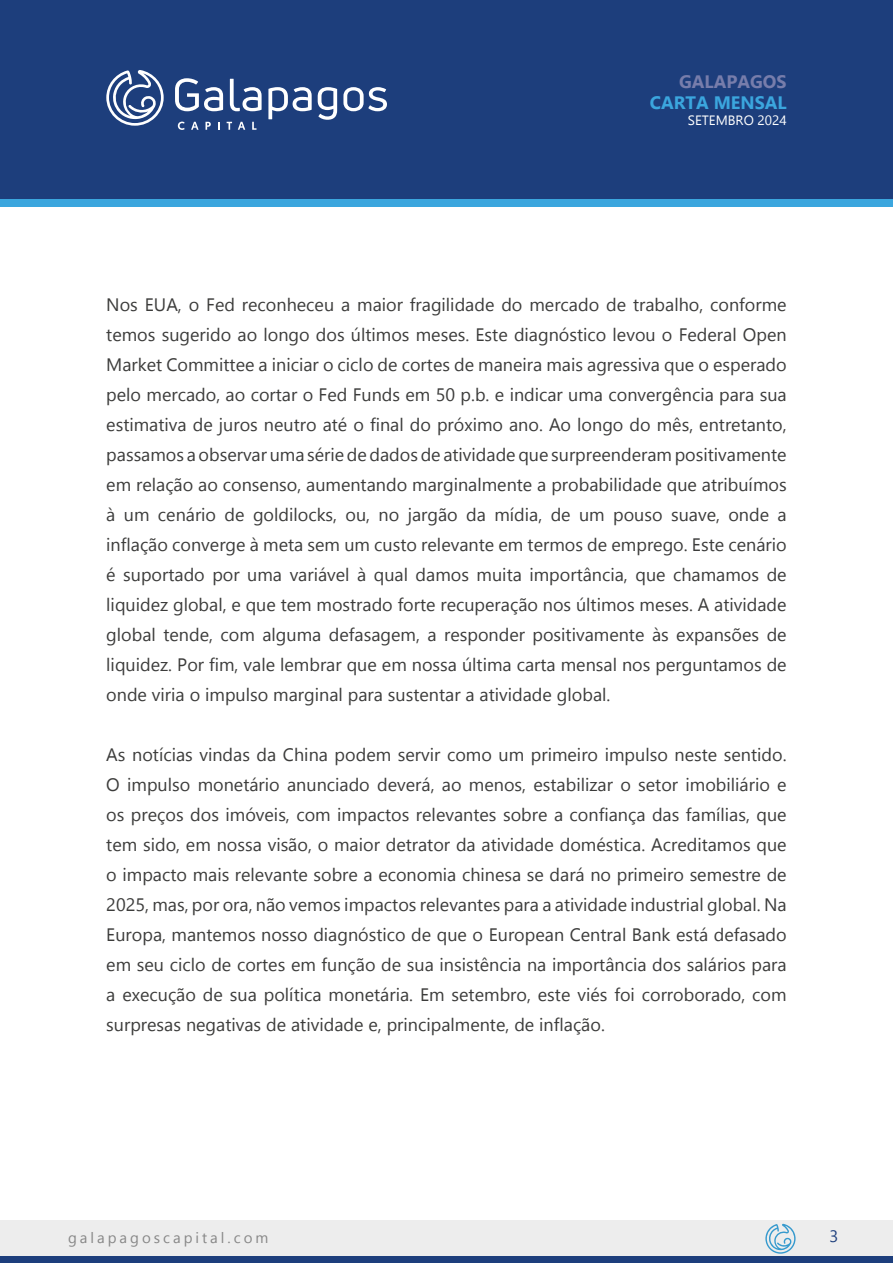
<style>
.page{position:relative;width:893px;height:1263px;background:#fff}
.page>*{position:absolute;margin:0;border:0;box-sizing:border-box;transform-origin:0 0}
.t1{font:18px/30px "Gadugi";color:#3c3c3b;text-align:justify}
.t2{font:700 18px "Gadugi";color:#3ba6de}
.t3{font:700 18px "Gadugi";color:#777dab}
.t4{font:16.5px "Gadugi";color:#1d3e7c}
.t5{font:15px "Gadugi";letter-spacing:.2em;color:#878787}
.t6{font:13.5px "Gadugi";color:#fff}
</style>
<div class="page">
<div style="left:0;top:0;width:893px;height:200px;background:#1d3e7c"></div>
<div style="left:0;top:200px;width:893px;height:7px;background:#3ba6de"></div>
<svg style="left:178px;top:122px;width:7px;height:8px"></svg>
<svg style="left:191px;top:122px;width:8px;height:8px"></svg>
<svg style="left:205px;top:122px;width:6px;height:8px"></svg>
<svg style="left:218px;top:122px;width:2px;height:8px"></svg>
<svg style="left:227px;top:122px;width:5px;height:8px"></svg>
<svg style="left:238px;top:122px;width:7px;height:8px"></svg>
<svg style="left:252px;top:122px;width:4px;height:8px"></svg>
<svg style="left:106px;top:70px;width:58px;height:56px"></svg>
<svg style="left:175px;top:78px;width:48px;height:33px"></svg>
<svg style="left:230px;top:79px;width:32px;height:32px"></svg>
<svg style="left:268px;top:87px;width:44px;height:32px"></svg>
<svg style="left:318px;top:87px;width:19px;height:33px"></svg>
<svg style="left:343px;top:87px;width:44px;height:24px"></svg>
<div style="left:0;top:1220px;width:893px;height:43px;background:#ededed"></div>
<div style="left:0;top:1256px;width:893px;height:7px;background:#1d3e7c"></div>
<svg style="left:765px;top:1224px;width:31px;height:30px"></svg>
<p class="t3" style="left:679px;top:70px;width:109px">GALAPAGOS</p>
<p class="t2" style="left:650px;top:92px;width:138px">CARTA MENSAL</p>
<p class="t6" style="left:688px;top:112px;width:100px">SETEMBRO 2024</p>
<p class="t1" style="left:106px;top:289px;width:682px">Nos EUA, o Fed reconheceu a maior fragilidade do mercado de trabalho, conforme temos sugerido ao longo dos últimos meses. Este diagnóstico levou o Federal Open Market Committee a iniciar o ciclo de cortes de maneira mais agressiva que o esperado pelo mercado, ao cortar o Fed Funds em 50 p.b. e indicar uma convergência para sua estimativa de juros neutro até o final do próximo ano. Ao longo do mês, entretanto, passamos a observar uma série de dados de atividade que surpreenderam positivamente em relação ao consenso, aumentando marginalmente a probabilidade que atribuímos à um cenário de goldilocks, ou, no jargão da mídia, de um pouso suave, onde a inflação converge à meta sem um custo relevante em termos de emprego. Este cenário é suportado por uma variável à qual damos muita importância, que chamamos de liquidez global, e que tem mostrado forte recuperação nos últimos meses. A atividade global tende, com alguma defasagem, a responder positivamente às expansões de liquidez. Por fim, vale lembrar que em nossa última carta mensal nos perguntamos de onde viria o impulso marginal para sustentar a atividade global.</p>
<p class="t1" style="left:106px;top:739px;width:682px">As notícias vindas da China podem servir como um primeiro impulso neste sentido.<br>O impulso monetário anunciado deverá, ao menos, estabilizar o setor imobiliário e os preços dos imóveis, com impactos relevantes sobre a confiança das famílias, que tem sido, em nossa visão, o maior detrator da atividade doméstica. Acreditamos que o impacto mais relevante sobre a economia chinesa se dará no primeiro semestre de 2025, mas, por ora, não vemos impactos relevantes para a atividade industrial global. Na Europa, mantemos nosso diagnóstico de que o European Central Bank está defasado em seu ciclo de cortes em função de sua insistência na importância dos salários para a execução de sua política monetária. Em setembro, este viés foi corroborado, com surpresas negativas de atividade e, principalmente, de inflação.</p>
<p class="t5" style="left:68px;top:1229px;width:202px">galapagoscapital.com</p>
<p class="t4" style="left:829px;top:1226px;width:10px">3</p>
</div>
